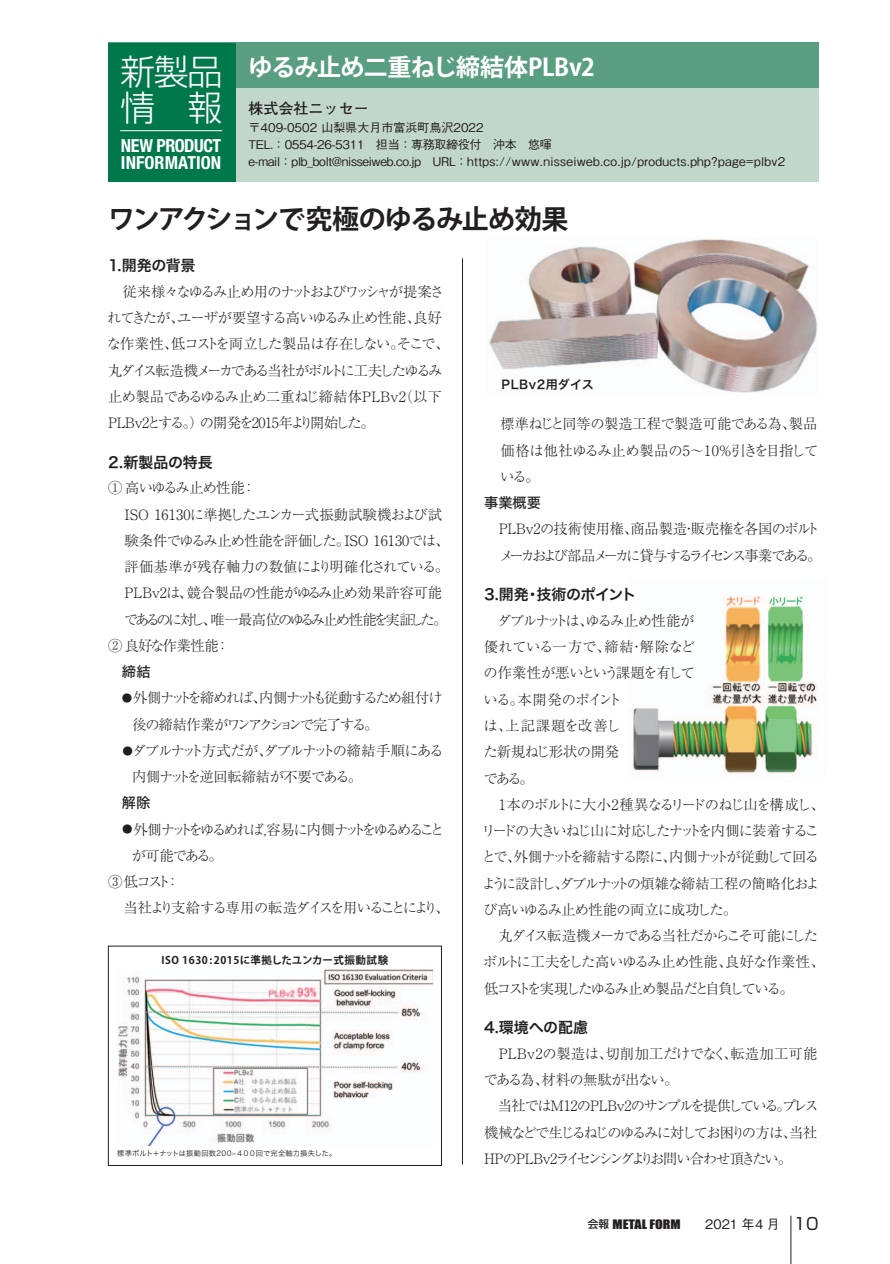
<style>
.page{position:relative;width:890px;height:1264px;background:#fff}
.page>*{position:absolute;margin:0;border:0;box-sizing:border-box;transform-origin:0 0}
.t1{font:35.1px/36px "Shin Go Pro Light 90 pv RKSJ H";color:#fff}
.t2{font:27px "Koz Go Pr 6 N Bold 90 pv RKSJ H";letter-spacing:-.04em;color:#231f20}
.t3{font:24px "Koz Go Pr 6 N Bold 90 pv RKSJ H";letter-spacing:-.02em;color:#fff}
.t4{font:700 condensed 18px/16.5px "Helvetica Neue LT Pro";letter-spacing:-.005em;color:#fff}
.t5{font:15px "Hira Kaku Pro W6 90 pv RKSJ H";letter-spacing:-.02em;color:#231f20}
.t6{font:15px "Futo Go B101 Pro Bold 90 pv RKSJ H";color:#231f20}
.t7{font:14.25px/26.2px "Ryumin Pro Light 90 pv RKSJ H";letter-spacing:-.075em;color:#231f20}
.t8{font:14.25px/26.2px "Ryumin Pro Light 90 pv RKSJ H";letter-spacing:-.12em;color:#231f20}
.t9{font:14.25px "Ryumin Pro Light 90 pv RKSJ H";letter-spacing:-.165em;color:#231f20}
.t10{font:14.25px/26.2px "Ryumin Pro Light 90 pv RKSJ H";letter-spacing:-.095em;color:#231f20;text-align:right}
.t11{font:14.25px "Ryumin Pro Light 90 pv RKSJ H";letter-spacing:-.03em;color:#231f20}
.t12{font:14.25px "Ryumin Pro Light 90 pv RKSJ H";letter-spacing:.01em;color:#231f20}
.t13{font:14.25px "Ryumin Pro Light 90 pv RKSJ H";letter-spacing:-.025em;color:#231f20}
.t14{font:14.25px "Ryumin Pro Light 90 pv RKSJ H";letter-spacing:-.005em;color:#231f20}
.t15{font:14.25px "Ryumin Pro Light 90 pv RKSJ H";letter-spacing:-.04em;color:#231f20}
.t16{font:14.25px "Hira Kaku Pro N W5 90 pv RKSJ H";color:#231f20}
.t17{font:13.05px "Gothic BBB Pro Medium 90 pv RKSJ H";color:#231f20}
.t18{font:12px/17.2px "Gothic BBB Pr 6 N Medium 90 pv RKSJ H";color:#231f20}
.t19{font:12px "Impact";color:#231f20;scale:1.18 1}
.t20{font:12px "Hira Kaku Pro W6 90 pv RKSJ H";letter-spacing:.045em;color:#231f20}
.t21{font:10.5px "Koz Go Pr 6 N Bold 90 pv RKSJ H";letter-spacing:.05em;color:#231f20}
.t22{font:7.2px "Hira Kaku Pro W3 90 pv RKSJ H";letter-spacing:.02em;color:#231f20}
.s1{font-family:"Hira Kaku Pro W6 90 pv RKSJ H";font-size:10.5px}
.s2{font-family:"Shin Go Pro Medium 90 pv RKSJ H";font-size:10.65px}
.s3{font-family:"Shin Go Pro Regular 90 pv RKSJ H";font-size:16.5px}
</style>
<div class="page">
<hr style="left:790px;top:1215px;width:1px;height:49px;background:#231f20">
<img style="left:633px;top:595px;width:185px;height:179px">
<div style="left:108px;top:43px;width:710px;height:139px;background:#c2d7cc"></div>
<div style="left:108px;top:43px;width:710px;height:45px;background:#5a9e82"></div>
<div style="left:108px;top:43px;width:128px;height:139px;background:#00784c"></div>
<hr style="left:462px;top:258px;width:1px;height:906px;background:#231f20">
<hr style="left:120px;top:130px;width:102px;height:1px;background:#fff">
<img style="left:118px;top:969px;width:315px;height:177px">
<img style="left:489px;top:239px;width:328px;height:154px">
<h3 class="t3" style="left:248px;top:57px;width:347px">ゆるみ止め二重ねじ締結体PLBv2</h3>
<p class="t6" style="left:248px;top:102px;width:122px">株式会社ニッセー</p>
<p class="t18" style="left:248px;top:120px;width:538px">〒409-0502 山梨県大月市富浜町鳥沢2022<br>TEL.：0554-26-5311　担当：専務取締役付　沖本　悠暉<br>e-mail：plb_bolt@nisseiweb.co.jp　URL：https://www.nisseiweb.co.jp/products.php?page=plbv2</p>
<h2 class="t2" style="left:108px;top:208px;width:462px">ワンアクションで究極のゆるみ止め効果</h2>
<h1 class="t1" style="left:120px;top:59px;width:104px">新製品情　報</h1>
<p class="t4" style="left:121px;top:138px;width:102px">NEW PRODUCT<br>INFORMATION</p>
<p class="t5" style="left:108px;top:260px;width:89px">1.開発の背景</p>
<p class="t7" style="left:107px;top:280px;width:344px">　従来様々なゆるみ止め用のナットおよびワッシャが提案されてきたが、ユーザが要望する高いゆるみ止め性能、良好な作業性、低コストを両立した製品は存在しない。そこで、丸ダイス転造機メーカである当社がボルトに工夫したゆるみ止め製品であるゆるみ止め二重ねじ締結体PLBv2（以下<br>PLBv2とする。）の開発を2015年より開始した。</p>
<p class="t5" style="left:108px;top:456px;width:106px">2.新製品の特長</p>
<p class="t12" style="left:125px;top:509px;width:319px">ISO 16130に準拠したユンカー式振動試験機および試</p>
<p class="t11" style="left:125px;top:535px;width:326px">験条件でゆるみ止め性能を評価した。ISO 16130では、</p>
<p class="t14" style="left:125px;top:561px;width:326px">評価基準が残存軸力の数値により明確化されている。</p>
<p class="t13" style="left:125px;top:588px;width:319px">PLBv2は、競合製品の性能がゆるみ止め効果許容可能</p>
<p class="t9" style="left:124px;top:614px;width:325px">であるのに対し、唯一最高位のゆるみ止め性能を実証した。</p>
<p class="t15" style="left:108px;top:640px;width:123px">② 良好な作業性能：</p>
<p class="t16" style="left:122px;top:666px;width:30px">締結</p>
<p class="t8" style="left:132px;top:687px;width:312px;text-indent:-10px"><span class="s1">●</span> 外側ナットを締めれば、内側ナットも従動するため組付け後の締結作業がワンアクションで完了する。</p>
<p class="t7" style="left:132px;top:739px;width:313px;text-indent:-10px"><span class="s1">●</span>ダブルナット方式だが、ダブルナットの締結手順にある内側ナットを逆回転締結が不要である。</p>
<p class="t16" style="left:122px;top:798px;width:30px">解除</p>
<p class="t9" style="left:122px;top:824px;width:324px"><span class="s1">●</span> 外側ナットをゆるめれば，容易に内側ナットをゆるめること</p>
<p class="t7" style="left:132px;top:844px;width:93px">が可能である。</p>
<p class="t7" style="left:108px;top:870px;width:73px">③低コスト：</p>
<p class="t8" style="left:108px;top:897px;width:343px">　当社より支給する専用の転造ダイスを用いることにより、</p>
<p class="t21" style="left:161px;top:956px;width:228px">ISO 1630:2015に準拠したユンカー式振動試験</p>
<p class="t22" style="left:117px;top:1150px;width:221px">標準ボルト＋ナットは振動回数200-４００回で完全軸力損失した。</p>
<p class="t20" style="left:501px;top:379px;width:94px">PLBv2用ダイス</p>
<p class="t7" style="left:500px;top:413px;width:320px;text-align:justify">標準ねじと同等の製造工程で製造可能である為、製品価格は他社ゆるみ止め製品の5～10%引きを目指している。</p>
<p class="t16" style="left:484px;top:497px;width:58px">事業概要</p>
<p class="t10" style="left:484px;top:518px;width:339px">　PLBv2の技術使用権、商品製造・販売権を各国のボルトメーカおよび部品メーカに貸与するライセンス事業である。</p>
<p class="t5" style="left:484px;top:589px;width:154px">3.開発・技術のポイント</p>
<p class="t7" style="left:481px;top:609px;width:344px">　ダブルナットは、ゆるみ止め性能が<br>優れている一方で、締結・解除など<br>の作業性が悪いという課題を有して<br>いる。本開発のポイント<br>は、上記課題を改善し<br>た新規ねじ形状の開発<br>である。<br>　1本のボルトに大小2種異なるリードのねじ山を構成し、リードの大きいねじ山に対応したナットを内側に装着することで、外側ナットを締結する際に、内側ナットが従動して回るように設計し、ダブルナットの煩雑な締結工程の簡略化および高いゆるみ止め性能の両立に成功した。<br>　丸ダイス転造機メーカである当社だからこそ可能にしたボルトに工夫をした高いゆるみ止め性能、良好な作業性、低コストを実現したゆるみ止め製品だと自負している。</p>
<p class="t5" style="left:484px;top:1022px;width:105px">4.環境への配慮</p>
<p class="t7" style="left:483px;top:1042px;width:337px">　PLBv2の製造は、切削加工だけでなく、転造加工可能である為、材料の無駄が出ない。<br>　当社ではM12のPLBv2のサンプルを提供している。プレス機械などで生じるねじのゆるみに対してお困りの方は、当社<br>HPのPLBv2ライセンシングよりお問い合わせ頂きたい。</p>
<p class="t19" style="left:588px;top:1216px;width:80px"><span class="s2">会報</span> METAL FORM</p>
<p class="t17" style="left:705px;top:1219px;width:115px">2021 年4 月 <span class="s3">10</span></p>
</div>
